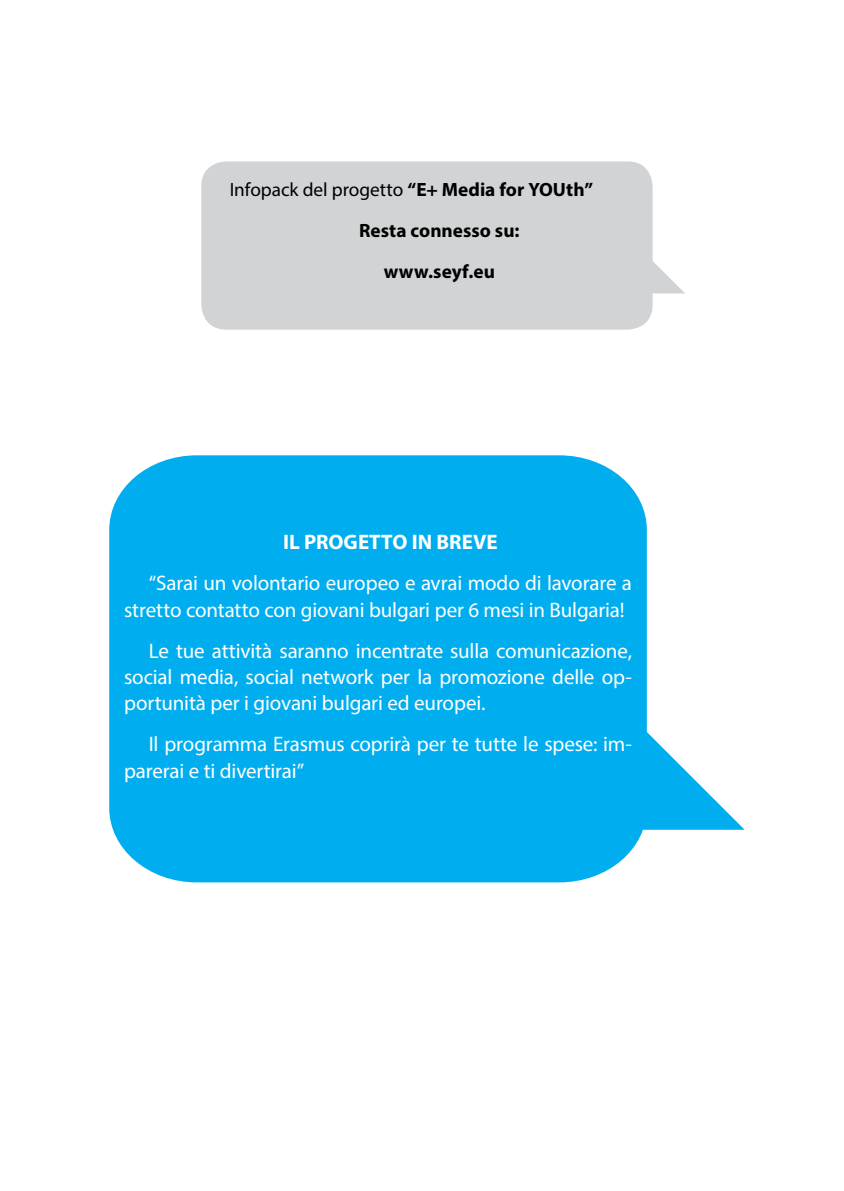
<style>
.page{position:relative;width:844px;height:1191px;background:#fff}
.page>*{position:absolute;margin:0;border:0;box-sizing:border-box;transform-origin:0 0}
.t1{font:21px/26.2px "Myriad Pro";letter-spacing:-.01em;color:#fff}
.t2{font:700 21px "Myriad Pro";color:#fff}
.t3{font:19.25px "Myriad Pro";color:#000}
.t4{font:700 19.25px "Myriad Pro";color:#000}
.s1{font-weight:700}
</style>
<div class="page">
<svg style="left:652px;top:254px;width:33px;height:39px"></svg>
<div style="left:201px;top:161px;width:451px;height:169px;background:#d1d3d4;border-radius:25px"></div>
<div style="left:109px;top:455px;width:537px;height:427px;background:#00aeef"></div>
<svg style="left:618px;top:704px;width:126px;height:125px"></svg>
<p class="t3" style="left:230px;top:178px;width:365px">Infopack del progetto <span class="s1">“E+ Media for YOUth”</span></p>
<p class="t4" style="left:359px;top:218px;width:162px">Resta connesso su:</p>
<p class="t4" style="left:383px;top:259px;width:113px">www.seyf.eu</p>
<p class="t2" style="left:283px;top:528px;width:216px">IL PROGETTO IN BREVE</p>
<p class="t1" style="left:124px;top:570px;width:509px;text-indent:25px">“Sarai un volontario europeo e avrai modo di lavorare a stretto contatto con giovani bulgari per 6 mesi in Bulgaria!</p>
<p class="t1" style="left:124px;top:637px;width:509px;text-align:justify;text-indent:25px">Le tue attività saranno incentrate sulla comunicazione, social media, social network per la promozione delle op&shy;portunità per i giovani bulgari ed europei.</p>
<p class="t1" style="left:124px;top:731px;width:509px;text-indent:25px">Il programma Erasmus coprirà per te tutte le spese: im&shy;parerai e ti divertirai”</p>
</div>
